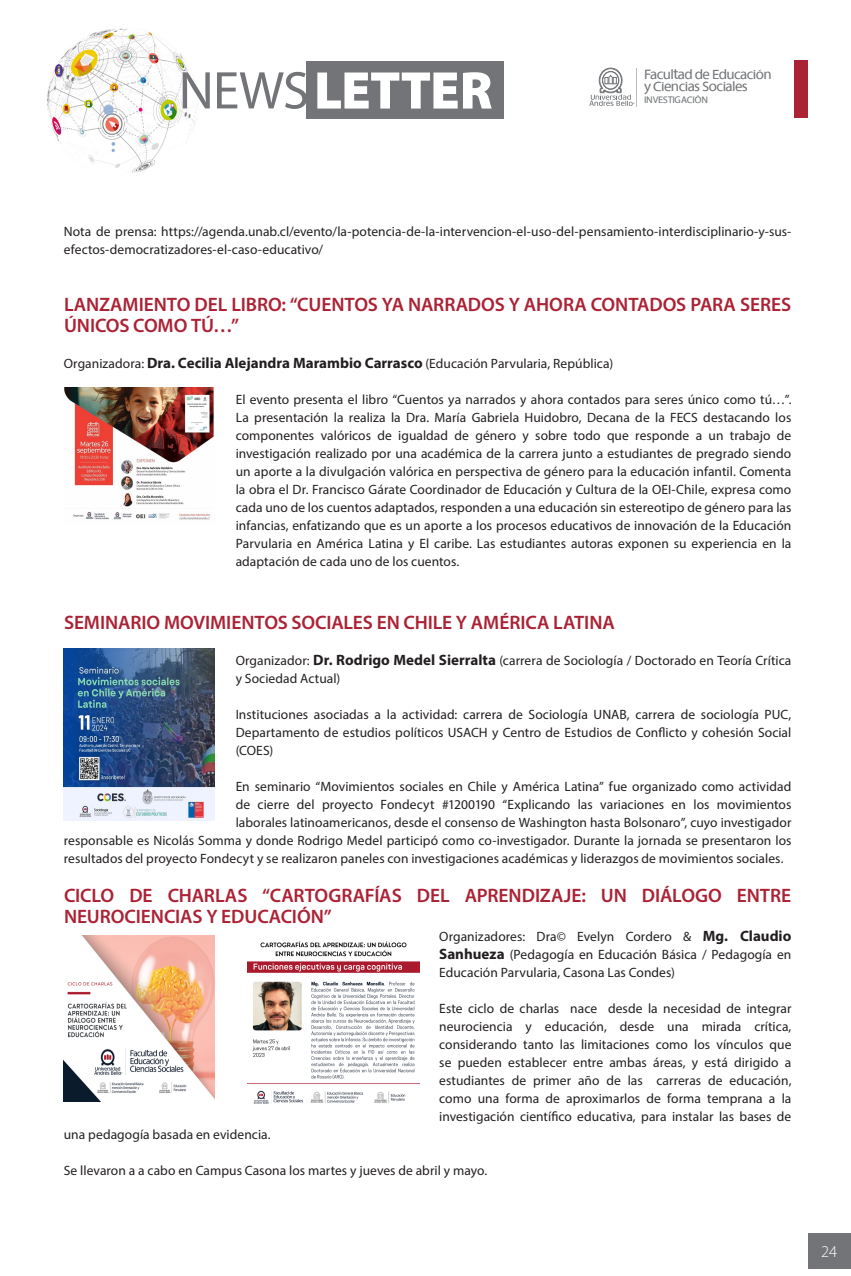
<style>
.page{position:relative;width:851px;height:1276px;background:#fff}
.page>*{position:absolute;margin:0;border:0;box-sizing:border-box;transform-origin:0 0}
.PARRAFOS_OK{font:600 19.5px/21px "Myriad Pro";letter-spacing:-.005em;color:#ab2234}
.t1{font:300 16.5px "Myriad Pro";color:#fff}
.t2{font:14.85px/12px "Unab";letter-spacing:-.04em;color:#727477}
.PARRAFOS_OK-2{font:13.5px/18px "Myriad Pro";letter-spacing:.005em;color:#231f20;text-align:justify}
.t3{font:10.5px "Unab";letter-spacing:-.04em;color:#727477}
.s1{font-weight:700;font-size:15px}
</style>
<div class="page">
<img style="left:47px;top:28px;width:150px;height:145px">
<svg style="left:183px;top:72px;width:123px;height:37px"></svg>
<div style="left:306px;top:62px;width:197px;height:57px;background:#727477"></div>
<svg style="left:317px;top:72px;width:174px;height:37px"></svg>
<hr style="left:636px;top:68px;width:1px;height:38px;background:#bbbdbd">
<svg style="left:589px;top:68px;width:45px;height:38px"></svg>
<div style="left:602px;top:71px;width:16px;height:18px;border:1px solid #727477;border-radius:50%"></div>
<div style="left:793px;top:60px;width:14px;height:58px;background:#ab2234"></div>
<div style="left:807px;top:1233px;width:43px;height:36px;background:#727477"></div>
<img style="left:64px;top:387px;width:150px;height:133px">
<img style="left:64px;top:648px;width:150px;height:173px">
<img style="left:64px;top:935px;width:150px;height:166px">
<img style="left:248px;top:941px;width:171px;height:163px">
<p class="t2" style="left:644px;top:69px;width:129px">Facultad de Educación y Ciencias Sociales</p>
<p class="t3" style="left:644px;top:94px;width:66px">INVESTIGACIÓN</p>
<p class="PARRAFOS_OK-2" style="left:64px;top:222px;width:729px">Nota de prensa: https://agenda.unab.cl/evento/la-potencia-de-la-intervencion-el-uso-del-pensamiento-interdisciplinario-y-sus&shy;efectos-democratizadores-el-caso-educativo/</p>
<p class="PARRAFOS_OK" style="left:64px;top:293px;width:728px">LANZAMIENTO DEL LIBRO: “CUENTOS YA NARRADOS Y AHORA CONTADOS PARA SERES<br>ÚNICOS COMO TÚ…”</p>
<p class="PARRAFOS_OK-2" style="left:64px;top:354px;width:551px">Organizadora: <span class="s1">Dra. Cecilia Alejandra Marambio Carrasco</span> (Educación Parvularia, República)</p>
<p class="PARRAFOS_OK-2" style="left:236px;top:390px;width:557px">El evento presenta el libro “Cuentos ya narrados y ahora contados para seres único como tú…”.<br>La presentación la realiza la Dra. María Gabriela Huidobro, Decana de la FECS destacando los componentes valóricos de igualdad de género y sobre todo que responde a un trabajo de investigación realizado por una académica de la carrera junto a estudiantes de pregrado siendo un aporte a la divulgación valórica en perspectiva de género para la educación infantil. Comenta la obra el Dr. Francisco Gárate Coordinador de Educación y Cultura de la OEI-Chile, expresa como cada uno de los cuentos adaptados, responden a una educación sin estereotipo de género para las infancias, enfatizando que es un aporte a los procesos educativos de innovación de la Educación Parvularia en América Latina y El caribe. Las estudiantes autoras exponen su experiencia en la adaptación de cada uno de los cuentos.</p>
<p class="PARRAFOS_OK" style="left:64px;top:611px;width:552px">SEMINARIO MOVIMIENTOS SOCIALES EN CHILE Y AMÉRICA LATINA</p>
<p class="PARRAFOS_OK-2" style="left:236px;top:651px;width:557px">Organizador: <span class="s1">Dr. Rodrigo Medel Sierralta</span> (carrera de Sociología / Doctorado en Teoría Crítica y Sociedad Actual)</p>
<p class="PARRAFOS_OK-2" style="left:236px;top:705px;width:557px">Instituciones asociadas a la actividad: carrera de Sociología UNAB, carrera de sociología PUC, Departamento de estudios políticos USACH y Centro de Estudios de Conflicto y cohesión Social (COES)</p>
<p class="PARRAFOS_OK-2" style="left:236px;top:777px;width:557px">En seminario “Movimientos sociales en Chile y América Latina” fue organizado como actividad</p>
<p class="PARRAFOS_OK-2" style="left:236px;top:795px;width:557px">de cierre del proyecto Fondecyt #1200190 “Explicando las variaciones en los movimientos</p>
<p class="PARRAFOS_OK-2" style="left:236px;top:813px;width:557px">laborales latinoamericanos, desde el consenso de Washington hasta Bolsonaro”, cuyo investigador</p>
<p class="PARRAFOS_OK-2" style="left:64px;top:831px;width:729px">responsable es Nicolás Somma y donde Rodrigo Medel participó como co-investigador. Durante la jornada se presentaron los</p>
<p class="PARRAFOS_OK-2" style="left:64px;top:849px;width:721px">resultados del proyecto Fondecyt y se realizaron paneles con investigaciones académicas y liderazgos de movimientos sociales.</p>
<p class="PARRAFOS_OK" style="left:64px;top:884px;width:728px">CICLO DE CHARLAS “CARTOGRAFÍAS DEL APRENDIZAJE: UN DIÁLOGO ENTRE<br>NEUROCIENCIAS Y EDUCACIÓN”</p>
<p class="PARRAFOS_OK-2" style="left:439px;top:927px;width:353px">Organizadores: Dra© Evelyn Cordero &amp; <span class="s1">Mg. Claudio Sanhueza</span> (Pedagogía en Educación Básica / Pedagogía en Educación Parvularia, Casona Las Condes)</p>
<p class="PARRAFOS_OK-2" style="left:439px;top:999px;width:354px">Este ciclo de charlas nace desde la necesidad de integrar neurociencia y educación, desde una mirada crítica, considerando tanto las limitaciones como los vínculos que se pueden establecer entre ambas áreas, y está dirigido a estudiantes de primer año de las carreras de educación, como una forma de aproximarlos de forma temprana a la investigación científico educativa, para instalar las bases de</p>
<p class="PARRAFOS_OK-2" style="left:64px;top:1125px;width:208px">una pedagogía basada en evidencia.</p>
<p class="PARRAFOS_OK-2" style="left:64px;top:1161px;width:425px">Se llevaron a a cabo en Campus Casona los martes y jueves de abril y mayo.</p>
<p class="t1" style="left:821px;top:1241px;width:17px">24</p>
</div>
